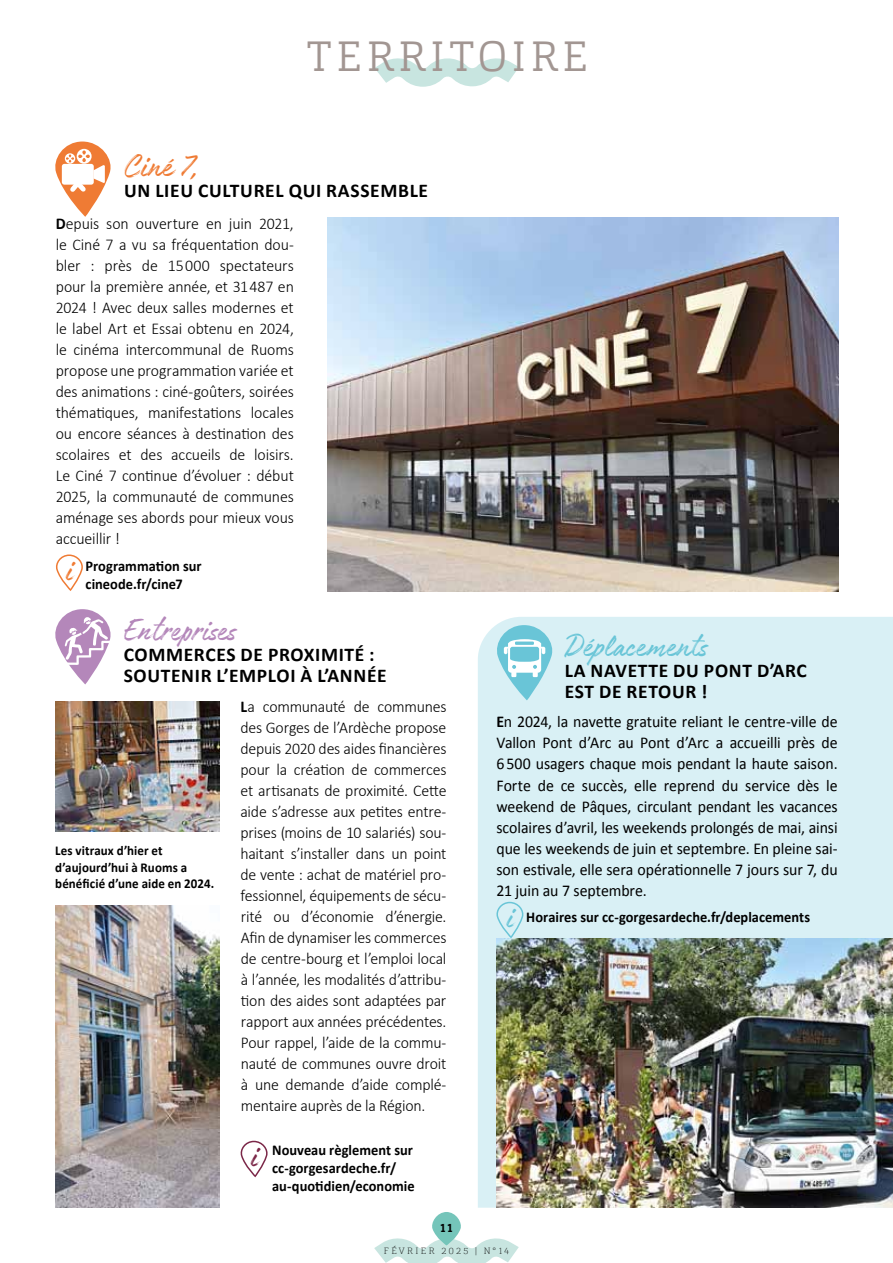
<style>
.page{position:relative;width:893px;height:1263px;background:#fff}
.page>*{position:absolute;margin:0;border:0;box-sizing:border-box;transform-origin:0 0}
.t1{font:300 42px "Cargan W03";color:#a29692}
.t2{font:36px "Authenia";color:#69c5d7}
.t3{font:36px "Authenia";color:#b487ba}
.t4{font:36px "Authenia";color:#ef7b34}
.t5{font:36px "Authenia";color:#7b2748}
.t6{font:700 19.5px/21px "Calibri";letter-spacing:.035em;color:#000}
.t7{font:300 16.5px/21px "Calibri";letter-spacing:-.01em;color:#000;text-align:justify;scale:.96 1}
.t8{font:16.5px/21px "Calibri";letter-spacing:-.005em;color:#000;text-align:justify;scale:.96 1}
.t9{font:700 15px/18px "Calibri";letter-spacing:.005em;color:#000;scale:.96 1}
.t10{font:700 13.5px/16.5px "Calibri";letter-spacing:.005em;color:#000;scale:.96 1}
.t11{font:700 12px "Cargan W03";color:#000}
.t12{font:100 9px "Cargan W03";letter-spacing:.26em;color:#000}
.s1{font-weight:700}
</style>
<div class="page">
<svg style="left:375px;top:58px;width:144px;height:29px"></svg>
<div style="left:478px;top:617px;width:415px;height:591px;background:#d9f0f5"></div>
<img style="left:55px;top:702px;width:164px;height:129px">
<img style="left:496px;top:938px;width:397px;height:269px">
<img style="left:327px;top:218px;width:511px;height:373px">
<img style="left:55px;top:906px;width:165px;height:302px">
<svg style="left:374px;top:1212px;width:145px;height:51px"></svg>
<svg style="left:56px;top:554px;width:27px;height:37px"></svg>
<svg style="left:240px;top:1140px;width:28px;height:38px"></svg>
<svg style="left:55px;top:142px;width:56px;height:75px"></svg>
<svg style="left:55px;top:609px;width:56px;height:75px"></svg>
<svg style="left:494px;top:625px;width:62px;height:75px;background:#acdee8"></svg>
<svg style="left:494px;top:901px;width:30px;height:38px"></svg>
<h1 class="t1" style="left:306px;top:30px;width:29px">TERRITOIRE</h1>
<h2 class="t4" style="left:124px;top:148px;width:76px">Ciné 7,</h2>
<p class="t6" style="left:124px;top:180px;width:305px">un lieu culturel qui rassemble</p>
<p class="t7" style="left:56px;top:213px;width:250px"><span class="s1">D</span>epuis son ouverture en juin 2021, le Ciné 7 a vu sa fréquentation dou&shy;bler : près de 15 000 spectateurs pour la première année, et 31 487 en 2024 ! Avec deux salles modernes et le label Art et Essai obtenu en 2024, le cinéma intercommunal de Ruoms propose une programmation variée et des animations : ciné-goûters, soirées thématiques, manifestations locales ou encore séances à destination des scolaires et des accueils de loisirs.<br>Le Ciné 7 continue d’évoluer : début 2025, la communauté de communes aménage ses abords pour mieux vous accueillir !</p>
<p class="t9" style="left:86px;top:556px;width:122px">Programmation sur cineode.fr/cine7</p>
<h2 class="t4" style="left:66px;top:552px;width:9px">i</h2>
<h2 class="t3" style="left:123px;top:612px;width:114px">Entreprises</h2>
<p class="t6" style="left:124px;top:643px;width:264px">Commerces de proximité : soutenir l’emploi à l’année</p>
<p class="t7" style="left:240px;top:696px;width:216px"><span class="s1">L</span>a communauté de communes des Gorges de l’Ardèche propose depuis 2020 des aides financières pour la création de commerces et artisanats de proximité. Cette aide s’adresse aux petites entre&shy;prises (moins de 10 salariés) sou&shy;haitant s’installer dans un point de vente : achat de matériel pro&shy;fessionnel, équipements de sécu&shy;rité ou d’économie d’énergie.<br>Afin de dynamiser les commerces de centre-bourg et l’emploi local à l’année, les modalités d’attribu&shy;tion des aides sont adaptées par rapport aux années précédentes.<br>Pour rappel, l’aide de la commu&shy;nauté de communes ouvre droit à une demande d’aide complé&shy;mentaire auprès de la Région.</p>
<p class="t9" style="left:272px;top:1140px;width:150px">Nouveau règlement sur cc-gorgesardeche.fr/ au-quotidien/economie</p>
<p class="t10" style="left:55px;top:842px;width:167px">Les vitraux d’hier et d’aujourd’hui à Ruoms a bénéficié d’une aide en 2024.</p>
<h2 class="t5" style="left:250px;top:1138px;width:9px">i</h2>
<p class="t11" style="left:439px;top:1220px;width:15px">11</p>
<h2 class="t2" style="left:564px;top:627px;width:144px">Déplacements</h2>
<p class="t6" style="left:565px;top:659px;width:244px">La navette du Pont d’Arc est de retour !</p>
<p class="t8" style="left:496px;top:711px;width:357px"><span class="s1">E</span>n 2024, la navette gratuite reliant le centre-ville de Vallon Pont d’Arc au Pont d’Arc a accueilli près de 6500 usagers chaque mois pendant la haute saison.<br>Forte de ce succès, elle reprend du service dès le weekend de Pâques, circulant pendant les vacances scolaires d’avril, les weekends prolongés de mai, ainsi que les weekends de juin et septembre. En pleine sai&shy;son estivale, elle sera opérationnelle 7 jours sur 7, du 21 juin au 7 septembre.</p>
<p class="t9" style="left:526px;top:907px;width:297px">Horaires sur cc-gorgesardeche.fr/deplacements</p>
<h2 class="t2" style="left:506px;top:899px;width:9px">i</h2>
<p class="t12" style="left:384px;top:1245px;width:127px">FÉVRIER 2025 | N°14</p>
</div>
